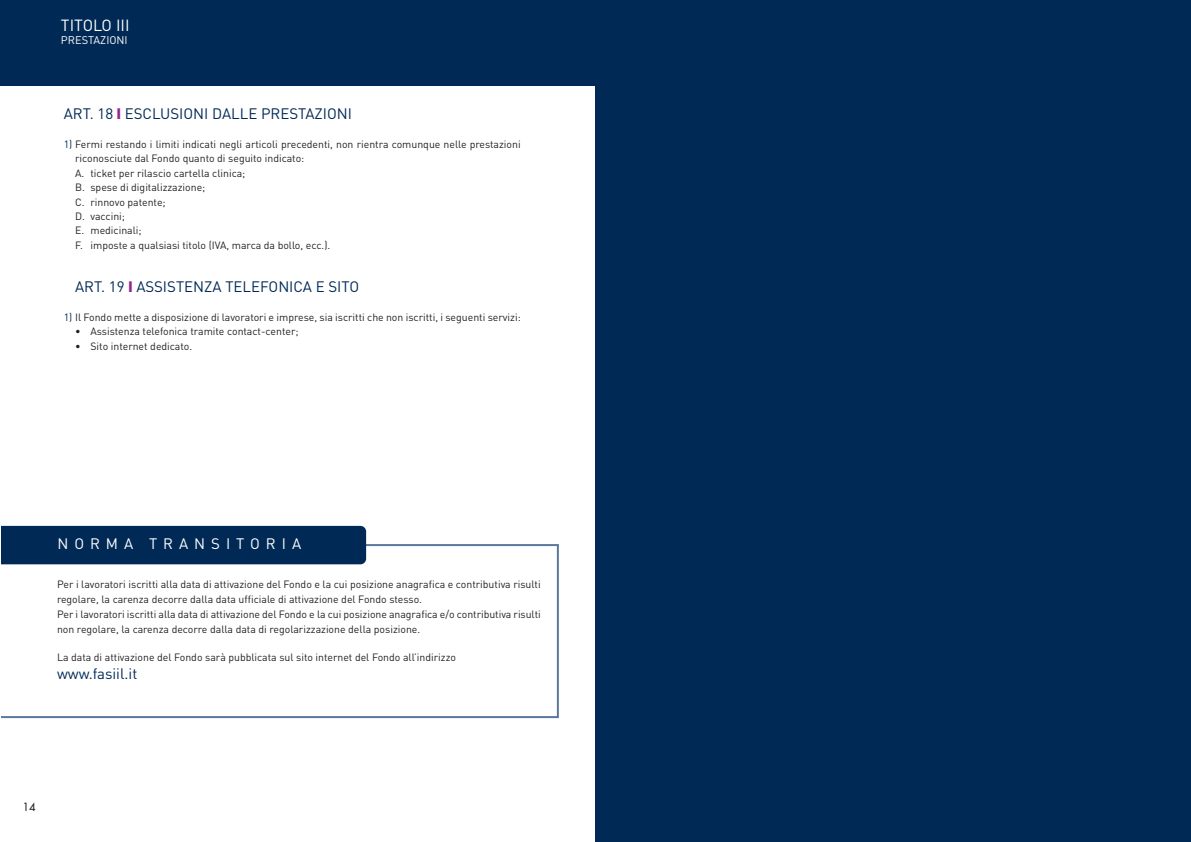
<style>
.page{position:relative;width:1191px;height:842px;background:#fff}
.page>*{position:absolute;margin:0;border:0;box-sizing:border-box;transform-origin:0 0}
.t1{font:16px "DIN";color:#fff}
.t2{font:15px "DIN";color:#002a55}
.t3{font:15px "DIN";letter-spacing:.4em;color:#fff}
.t4{font:11px "DIN";color:#fff}
.t5{font:11px "Futura";color:#231f20}
.t6{font:10.5px/14.4px "DIN";color:#231f20}
.s1{font-weight:900;color:#91278f}
.s2{color:#002a55}
</style>
<div class="page">
<svg style="left:1px;top:544px;width:558px;height:174px"></svg>
<div style="left:0;top:0;width:595px;height:85px;background:#002a55"></div>
<div style="left:1px;top:526px;width:365px;height:38px;background:#002a55"></div>
<div style="left:595px;top:0;width:596px;height:842px;background:#002a55"></div>
<h1 class="t1" style="left:61px;top:19px;width:70px">TITOLO III</h1>
<p class="t4" style="left:61px;top:36px;width:68px">PRESTAZIONI</p>
<h2 class="t2" style="left:64px;top:109px;width:290px">ART. 18 <span class="s1">I</span> ESCLUSIONI DALLE PRESTAZIONI</h2>
<p class="t6" style="left:75px;top:138px;width:447px;text-indent:-11px"><span class="s2">1)</span> Fermi restando i limiti indicati negli articoli precedenti, non rientra comunque nelle prestazioni riconosciute dal Fondo quanto di seguito indicato:<br>A. ticket per rilascio cartella clinica;<br>B. spese di digitalizzazione;<br>C. rinnovo patente;<br>D. vaccini;<br>E. medicinali;<br>F. imposte a qualsiasi titolo (IVA, marca da bollo, ecc.).</p>
<h2 class="t2" style="left:75px;top:281px;width:285px">ART. 19 <span class="s1">I</span> ASSISTENZA TELEFONICA E SITO</h2>
<p class="t6" style="left:64px;top:311px;width:458px"><span class="s2">1)</span> Il Fondo mette a disposizione di lavoratori e imprese, sia iscritti che non iscritti, i seguenti servizi:</p>
<p class="t6" style="left:75px;top:325px;width:225px">• Assistenza telefonica tramite contact-center;</p>
<p class="t6" style="left:75px;top:340px;width:119px">• Sito internet dedicato.</p>
<h2 class="t3" style="left:57px;top:538px;width:245px">NORMA TRANSITORIA</h2>
<p class="t6" style="left:57px;top:578px;width:485px;line-height:15px">Per i lavoratori iscritti alla data di attivazione del Fondo e la cui posizione anagrafica e contributiva risulti regolare, la carenza decorre dalla data ufficiale di attivazione del Fondo stesso.<br>Per i lavoratori iscritti alla data di attivazione del Fondo e la cui posizione anagrafica e/o contributiva risulti non regolare, la carenza decorre dalla data di regolarizzazione della posizione.</p>
<p class="t6" style="left:57px;top:651px;width:400px">La data di attivazione del Fondo sarà pubblicata sul sito internet del Fondo all’indirizzo</p>
<h2 class="t2" style="left:57px;top:669px;width:82px">www.fasiil.it</h2>
<p class="t5" style="left:23px;top:801px;width:14px">14</p>
</div>
